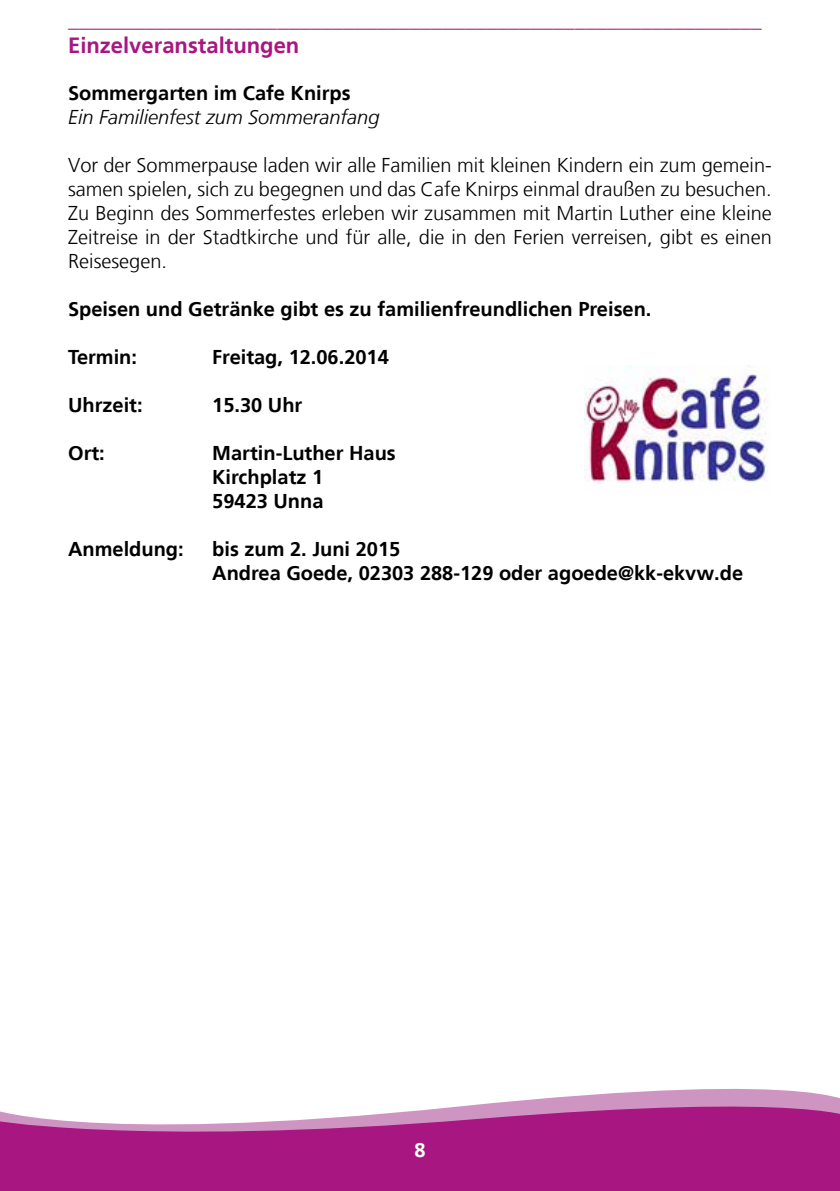
<style>
.page{position:relative;width:840px;height:1191px;background:#fff}
.page>*{position:absolute;margin:0;border:0;box-sizing:border-box;transform-origin:0 0}
.t1{font:700 22px/26.4px "Frutiger LT";color:#a71681}
.t2{font:300 20px/24px "Frutiger LT";color:#000;text-align:justify}
.t3{font:700 20px/24px "Frutiger LT";color:#000}
.t4{font:italic 300 20px "Frutiger LT";color:#000}
.t5{font:700 20px "Frutiger LT";color:#fff}
</style>
<div class="page">
<svg style="left:0;top:1091px;width:839px;height:100px;fill:#a71681"></svg>
<img style="left:584px;top:366px;width:184px;height:116px">
<p class="t1" style="left:68px;top:6px;width:694px">_______________________________________________________________<br>Einzelveranstaltungen</p>
<p class="t3" style="left:68px;top:81px;width:284px">Sommergarten im Cafe Knirps</p>
<p class="t4" style="left:68px;top:106px;width:313px">Ein Familienfest zum Sommeranfang</p>
<p class="t2" style="left:68px;top:153px;width:705px">Vor der Sommerpause laden wir alle Familien mit kleinen Kindern ein zum gemein&shy;samen spielen, sich zu begegnen und das Cafe Knirps einmal draußen zu besuchen.<br>Zu Beginn des Sommerfestes erleben wir zusammen mit Martin Luther eine kleine Zeitreise in der Stadtkirche und für alle, die in den Ferien verreisen, gibt es einen Reisesegen.</p>
<p class="t3" style="left:68px;top:297px;width:584px">Speisen und Getränke gibt es zu familienfreundlichen Preisen.</p>
<p class="t3" style="left:68px;top:345px;width:70px">Termin:</p>
<p class="t3" style="left:212px;top:345px;width:178px">Freitag, 12.06.2014</p>
<p class="t3" style="left:68px;top:393px;width:76px">Uhrzeit:</p>
<p class="t3" style="left:212px;top:393px;width:92px">15.30 Uhr</p>
<p class="t3" style="left:68px;top:441px;width:38px">Ort:</p>
<p class="t3" style="left:212px;top:441px;width:185px">Martin-Luther Haus<br>Kirchplatz 1<br>59423 Unna</p>
<p class="t3" style="left:68px;top:537px;width:117px">Anmeldung:</p>
<p class="t3" style="left:212px;top:537px;width:532px">bis zum 2. Juni 2015<br>Andrea Goede, 02303 288-129 oder agoede@kk-ekvw.de</p>
<p class="t5" style="left:414px;top:1138px;width:13px">8</p>
</div>
